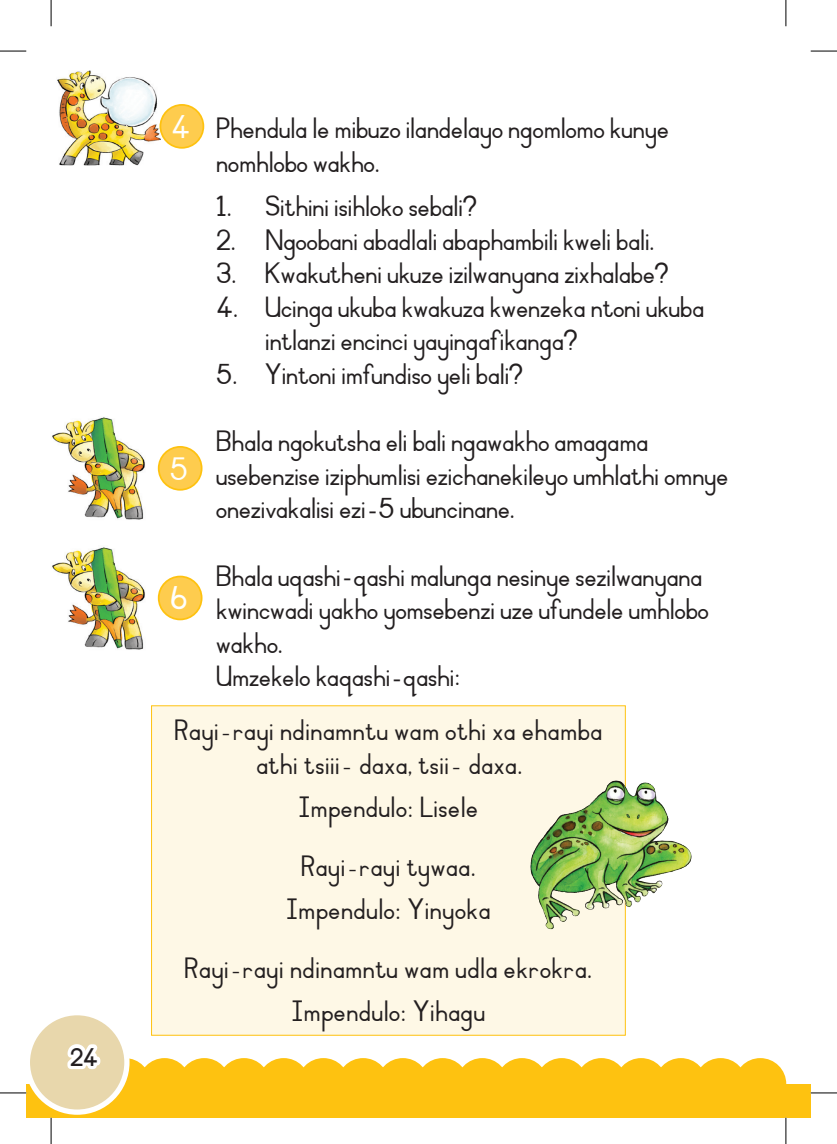
<style>
.page{position:relative;width:837px;height:1144px;background:#fff}
.page>*{position:absolute;margin:0;border:0;box-sizing:border-box;transform-origin:0 0}
.t1{font:31.5px "IOP Scool Gr NUM Reg";color:#fff}
.t2{font:28px/33.6px "Scool";color:#231f20}
.t3{font:28px/33.6px "IOP Scool Gr NUM Reg";color:#231f20}
.t4{font:28px/58.6px "IOP Scool Gr NUM Reg";letter-spacing:.02em;color:#231f20;text-align:center}
.t5{font:24.5px "IOP Scool Gr NUM Bold";color:#231f20}
.s1{font-family:"IOP Scool Gr NUM Reg";font-size:31.5px;color:#fff}
</style>
<div class="page">
<div style="left:26px;top:1084px;width:759px;height:34px;background:#fec210"></div>
<div style="left:772px;top:1084px;width:38px;height:34px;background:#fec210"></div>
<div style="left:99px;top:1058px;width:52px;height:52px;background:#fec210;border-radius:50%"></div>
<div style="left:138px;top:1058px;width:52px;height:52px;background:#fec210;border-radius:50%"></div>
<div style="left:178px;top:1058px;width:52px;height:52px;background:#fec210;border-radius:50%"></div>
<div style="left:218px;top:1058px;width:52px;height:52px;background:#fec210;border-radius:50%"></div>
<div style="left:258px;top:1058px;width:51px;height:52px;background:#fec210;border-radius:50%"></div>
<div style="left:297px;top:1058px;width:52px;height:52px;background:#fec210;border-radius:50%"></div>
<div style="left:337px;top:1058px;width:52px;height:52px;background:#fec210;border-radius:50%"></div>
<div style="left:377px;top:1058px;width:51px;height:52px;background:#fec210;border-radius:50%"></div>
<div style="left:416px;top:1058px;width:52px;height:52px;background:#fec210;border-radius:50%"></div>
<div style="left:456px;top:1058px;width:52px;height:52px;background:#fec210;border-radius:50%"></div>
<div style="left:496px;top:1058px;width:51px;height:52px;background:#fec210;border-radius:50%"></div>
<div style="left:535px;top:1058px;width:52px;height:52px;background:#fec210;border-radius:50%"></div>
<div style="left:575px;top:1058px;width:52px;height:52px;background:#fec210;border-radius:50%"></div>
<div style="left:615px;top:1058px;width:52px;height:52px;background:#fec210;border-radius:50%"></div>
<div style="left:654px;top:1058px;width:52px;height:52px;background:#fec210;border-radius:50%"></div>
<div style="left:694px;top:1058px;width:52px;height:52px;background:#fec210;border-radius:50%"></div>
<div style="left:734px;top:1058px;width:52px;height:52px;background:#fec210;border-radius:50%"></div>
<div style="left:159px;top:447px;width:42px;height:43px;background:#fecc4e;border-radius:50%"></div>
<div style="left:158px;top:446px;width:44px;height:45px;border:2px solid #fec210;border-radius:50%"></div>
<div style="left:159px;top:576px;width:42px;height:43px;background:#fecc4e;border-radius:50%"></div>
<div style="left:158px;top:576px;width:44px;height:44px;border:2px solid #fec210;border-radius:50%"></div>
<img style="left:57px;top:70px;width:102px;height:95px">
<svg style="left:159px;top:104px;width:45px;height:45px"></svg>
<img style="left:52px;top:417px;width:93px;height:103px">
<img style="left:52px;top:547px;width:93px;height:103px">
<div style="left:151px;top:706px;width:474px;height:329px;background:#fef8e6"></div>
<div style="left:151px;top:705px;width:474px;height:331px;border:1px solid #fec210"></div>
<img style="left:532px;top:780px;width:84px;height:76px">
<svg style="left:0;top:51px;width:26px;height:1px"></svg>
<svg style="left:810px;top:51px;width:26px;height:1px"></svg>
<svg style="left:810px;top:1092px;width:26px;height:1px"></svg>
<svg style="left:51px;top:0;width:1px;height:26px"></svg>
<svg style="left:0;top:1015px;width:129px;height:129px"></svg>
<svg style="left:785px;top:0;width:1px;height:26px"></svg>
<svg style="left:785px;top:1118px;width:1px;height:26px"></svg>
<p class="t5" style="left:70px;top:1043px;width:29px">24</p>
<p class="t2" style="left:216px;top:114px;width:454px;text-indent:-45px"><span class="s1">4</span> Phendula le mibuzo ilandelayo ngomlomo kunye nomhlobo wakho.</p>
<p class="t3" style="left:216px;top:191px;width:262px">1. Sithini isihloko sebali?</p>
<p class="t3" style="left:216px;top:225px;width:439px">2. Ngoobani abadlali abaphambili kweli bali.</p>
<p class="t3" style="left:216px;top:259px;width:453px">3. Kwakutheni ukuze izilwanyana zixhalabe?</p>
<p class="t3" style="left:265px;top:292px;width:440px;text-indent:-49px">4. Ucinga ukuba kwakuza kwenzeka ntoni ukuba intlanzi encinci yayingafikanga?</p>
<p class="t3" style="left:216px;top:359px;width:308px">5. Yintoni imfundiso yeli bali?</p>
<p class="t2" style="left:216px;top:427px;width:513px">Bhala ngokutsha eli bali ngawakho amagama usebenzise iziphumlisi ezichanekileyo umhlathi omnye onezivakalisi ezi-5 ubuncinane.</p>
<p class="t1" style="left:170px;top:451px;width:20px">5</p>
<p class="t1" style="left:170px;top:580px;width:19px">6</p>
<p class="t2" style="left:216px;top:561px;width:494px">Bhala uqashi-qashi malunga nesinye sezilwanyana kwincwadi yakho yomsebenzi uze ufundele umhlobo wakho.<br>Umzekelo kaqashi-qashi:</p>
<p class="t4" style="left:175px;top:715px;width:428px;line-height:33.6px">Rayi-rayi ndinamntu wam othi xa ehamba athi tsiii- daxa, tsii- daxa.</p>
<p class="t4" style="left:298px;top:780px;width:181px;text-align:left">Impendulo: Lisele<br>Rayi-rayi tywaa.</p>
<p class="t4" style="left:185px;top:882px;width:408px">Impendulo: Yinyoka<br>Rayi-rayi ndinamntu wam udla ekrokra.</p>
<p class="t4" style="left:292px;top:984px;width:195px">Impendulo: Yihagu</p>
</div>
